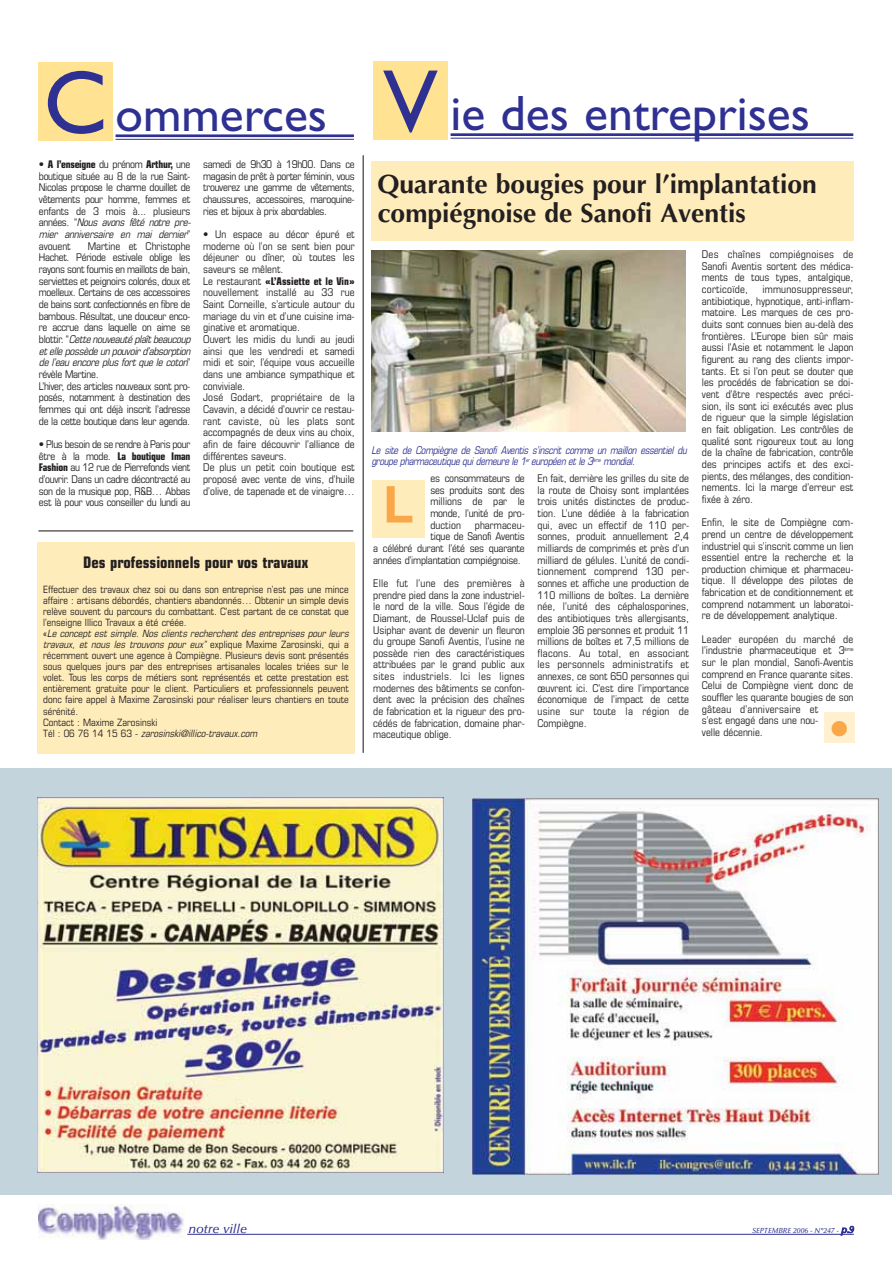
<style>
.page{position:relative;width:893px;height:1263px;background:#fff}
.page>*{position:absolute;margin:0;border:0;box-sizing:border-box;transform-origin:0 0}
.t1{font:700 50.85px "Helvetica Neue";color:#faa74a}
.t2{font:49.8px "Gill Sans";color:#2e3092}
.t3{font:condensed 42.45px "Eurostile";color:#faa74a}
.t4{font:700 26.55px/29.1px "Optima LT Std";color:#231f20}
.t5{font:700 condensed 15.9px "Eurostile";color:#231f20}
.t6{font:italic 500 12.75px "Optima LT Std";color:#2e3092}
.t7{font:condensed 10.65px/11.7px "Eurostile";color:#231f20;text-align:justify}
.t8{font:condensed 10.65px/11.7px "Eurostile";letter-spacing:-.03em;color:#231f20}
.t9{font:italic condensed 10.65px/11.7px "Eurostile";color:#2e3092;scale:.95 1}
.t10{font:condensed 10.05px/11.1px "Eurostile";color:#231f20}
.t11{font:italic 500 7.35px "Optima LT Std";color:#2e3092}
.s1{font-size:90.15px}
.s2{font-weight:700}
.s3{font-style:italic}
.s4{font-size:9.6px}
</style>
<div class="page">
<hr style="left:116px;top:134px;width:238px;height:3px;background:#2e3092">
<hr style="left:116px;top:139px;width:238px;height:1px;background:#2e3092">
<div style="left:38px;top:62px;width:75px;height:79px;background:#ffe292"></div>
<hr style="left:451px;top:133px;width:402px;height:3px;background:#2e3092">
<hr style="left:451px;top:138px;width:402px;height:1px;background:#2e3092">
<div style="left:373px;top:61px;width:75px;height:79px;background:#ffe292"></div>
<img style="left:38px;top:1204px;width:146px;height:36px">
<hr style="left:187px;top:1234px;width:667px;height:1px;background:#2e3092">
<hr style="left:363px;top:155px;width:1px;height:598px;background:#231f20">
<div style="left:371px;top:161px;width:483px;height:80px;background:#ffecbb"></div>
<div style="left:0;top:768px;width:891px;height:426px;background:#c3d4dd"></div>
<img style="left:37px;top:797px;width:407px;height:376px">
<img style="left:472px;top:799px;width:406px;height:375px">
<div style="left:37px;top:542px;width:318px;height:212px;background:#ffecbb"></div>
<hr style="left:38px;top:530px;width:315px;height:1px;background:#231f20">
<div style="left:372px;top:481px;width:52px;height:57px;background:#ffecbb"></div>
<img style="left:371px;top:250px;width:315px;height:181px">
<div style="left:824px;top:712px;width:30px;height:30px;background:#fff1d0"></div>
<h2 class="t2" style="left:43px;top:96px;width:768px"><span class="s1">C</span> ommerces <span class="s1">V</span> ie des entreprises</h2>
<p class="t8" style="left:39px;top:159px;width:155px">• <span class="s2">A l’enseigne</span> du prénom <span class="s2">Arthur,</span> une boutique située au 8 de la rue Saint-<br>Nicolas propose le charme douillet de vêtements pour homme, femmes et enfants de 3 mois à... plusieurs a n n é e s . “ <span class="s3">Nous avons fêté notre pre&shy;mier anniversaire en mai dernier</span>” avouent</p>
<p class="t8" style="left:39px;top:241px;width:155px;text-indent:49px">Martine et Christophe Hachet. Période estivale oblige les rayons sont fournis en maillots de bain, serviettes et peignoirs colorés, doux et moelleux. Certains de ces accessoires de bains sont confectionnés en fibre de bambous. Résultat, une douceur enco&shy;re accrue dans laquelle on aime se b l o t t i r. “ <span class="s3">Cette nouveauté plaîtbeaucoup etelle possède un pouvoird’absorption de l’eau encore plus fort que le coton</span>” révèle Martine.<br>L’hiver, des articles nouveaux sont pro&shy;posés, notamment à destination des femmes qui ont déjà inscrit l’adresse de la cette boutique dans leur agenda.</p>
<p class="t7" style="left:39px;top:439px;width:153px">• Plus besoin de se rendre à Paris pour être à la mode. <span class="s2">La boutique Iman Fashion</span> au 12 rue de Pierrefonds vient d’ouvrir. Dans un cadre décontracté au son de la musique pop, R&amp;B… Abbas est là pour vous conseiller du lundi au</p>
<p class="t7" style="left:203px;top:159px;width:153px">samedi de 9h30 à 19h00. Dans ce magasin de prêt à porter féminin, vous trouverez une gamme de vêtements, chaussures, accessoires, maroquine&shy;ries et bijoux à prix abordables.</p>
<p class="t7" style="left:203px;top:229px;width:153px;text-align:left">• Un espace au décor épuré et moderne où l’on se sent bien pour déjeuner ou dîner, où toutes les saveurs se mêlent.<br>Le restaurant <span class="s2">«L’Assiette et le Vin» </span>nouvellement installé au 33 rue<br>Saint Corneille, s’articule autour du mariage du vin et d’une cuisine ima&shy;ginative et aromatique.<br>Ouvert les midis du lundi au jeudi ainsi que les vendredi et samedi midi et soir, l’équipe vous accueille dans une ambiance sympathique et conviviale.<br>José Godart, propriétaire de la<br>Cavavin, a décidé d’ouvrir ce restau&shy;rant caviste, où les plats sont accompagnés de deux vins au choix, afin de faire découvrir l’alliance de différentes saveurs.<br>De plus un petit coin boutique est proposé avec vente de vins, d’huile d’olive, de tapenade et de vinaigre…</p>
<h3 class="t5" style="left:83px;top:556px;width:227px">Des professionnels pour vos travaux</h3>
<p class="t10" style="left:43px;top:584px;width:309px">Effectuer des travaux chez soi ou dans son entreprise n’est pas une mince affaire : artisans débordés, chantiers abandonnés… Obtenir un simple devis relève souvent du parcours du combattant. C’est partant de ce constat que l’enseigne Illico Travaux a été créée.<br>« <span class="s3">Le concept est simple</span>. <span class="s3">Nos clients recherchent des entreprises pour leurs travaux, et nous les trouvons pour eux”</span> exp l i q u e M ax i m e Za ro s i n s ki , q u i a récemment ouvert une agence à Compiègne. Plusieurs devis sont présentés sous quelques jours par des entreprises artisanales locales triées sur le volet. Tous les corps de métiers sont représentés et cette prestation est entièrement gratuite pour le client. Particuliers et professionnels peuvent donc faire appel à Maxime Zarosinski pour réaliser leurs chantiers en toute sérénité.<br>Contact : Maxime Zarosinski<br>T é l : 0 6 7 6 1 4 1 5 6 3 - <span class="s3">zarosinski@illico-travaux.com</span></p>
<h3 class="t4" style="left:377px;top:172px;width:441px">Quarante bougies pour l’implantation compiégnoise de Sanofi Aventis</h3>
<p class="t9" style="left:371px;top:445px;width:336px">Le site de Compiègne de Sanofi Aventis s’inscrit comme un maillon essentiel du groupe pharmaceutique quidemeure le 1<sup>er</sup>européen etle 3<sup>ème</sup> mondial.</p>
<p class="t7" style="left:430px;top:473px;width:96px">es consommateurs de ses produits sont des millions de par le monde, l’unité de pro&shy;duction</p>
<h1 class="t1" style="left:383px;top:486px;width:32px">L</h1>
<p class="t7" style="left:475px;top:520px;width:51px">pharmaceu-</p>
<p class="t7" style="left:430px;top:532px;width:96px">tique de Sanofi Aventis</p>
<p class="t7" style="left:373px;top:543px;width:153px">a célébré durant l’été ses quarante</p>
<p class="t7" style="left:373px;top:555px;width:149px">années d’implantation compiégnoise.</p>
<p class="t7" style="left:373px;top:578px;width:153px">Elle fut l’une des premières à prendre pied dans la zone industriel&shy;le nord de la ville. Sous l’égide de Diamant, de Roussel-Uclaf puis de Usiphar avant de devenir un fleuron du groupe Sanofi Aventis, l’usine ne possède rien des caractéristiques attribuées par le grand public aux sites industriels. Ici les lignes modernes des bâtiments se confon&shy;dent avec la précision des chaînes de fabrication et la rigueur des pro&shy;cédés de fabrication, domaine phar&shy;maceutique oblige.</p>
<p class="t7" style="left:537px;top:473px;width:153px">En fait, derrière les grilles du site de la route de Choisy sont implantées trois unités distinctes de produc&shy;tion. L’une dédiée à la fabrication qui, avec un effectif de 110 per&shy;sonnes, produit annuellement 2,4 milliards de comprimés et près d’un milliard de gélules. L’unité de condi&shy;tionnement comprend 130 per&shy;sonnes et affiche une production de 110 millions de boîtes. La dernière née, l’unité des céphalosporines, des antibiotiques très allergisants, emploie 36 personnes et produit 11 millions de boîtes et 7,5 millions de flacons. Au total, en associant les personnels administratifs et annexes, ce sont 650 personnes qui œuvrent ici. C’est dire l’importance économique de l’impact de cette usine sur toute la région de Compiègne.</p>
<p class="t7" style="left:702px;top:249px;width:153px">Des chaînes compiégnoises de Sanofi Aventis sortent des médica&shy;ments de tous types, antalgique, corticoïde,</p>
<p class="t7" style="left:702px;top:284px;width:153px;text-indent:60px">immunosuppresseur, antibiotique, hypnotique, anti-inflam&shy;matoire. Les marques de ces pro&shy;duits sont connues bien au-delà des frontières. L’Europe bien sûr mais aussi l’Asie et notamment le Japon figurent au rang des clients impor&shy;tants. Et si l’on peut se douter que les procédés de fabrication se doi&shy;vent d’être respectés avec préci&shy;sion, ils sont ici exécutés avec plus de rigueur que la simple législation en fait obligation. Les contrôles de qualité sont rigoureux tout au long de la chaîne de fabrication, contrôle des principes actifs et des exci&shy;pients, des mélanges, des condition&shy;nements. Ici la marge d’erreur est fixée à zéro.</p>
<p class="t7" style="left:702px;top:517px;width:153px">Enfin, le site de Compiègne com&shy;prend un centre de développement industriel qui s’inscrit comme un lien essentiel entre la recherche et la production chimique et pharmaceu&shy;tique. Il développe des pilotes de fabrication et de conditionnement et comprend notamment un laboratoi&shy;re de développement analytique.</p>
<p class="t7" style="left:702px;top:634px;width:153px;text-align:left">Leader européen du marché de l’industrie pharmaceutique et 3<sup>ème </sup>sur le plan mondial, Sanofi-Aventis comprend en France quarante sites.<br>Celui de Compiègne vient donc de souffler les quarante bougies de son gâteau d’anniversaire et<br>s’est engagé dans une nou-<br>velle décennie.</p>
<h3 class="t3" style="left:829px;top:713px;width:23px">•</h3>
<p class="t6" style="left:188px;top:1221px;width:60px">notre ville</p>
<p class="t11" style="left:752px;top:1226px;width:103px">SEPTEMBRE 2006 - N°247 - <span class="s4">p.9</span></p>
</div>
